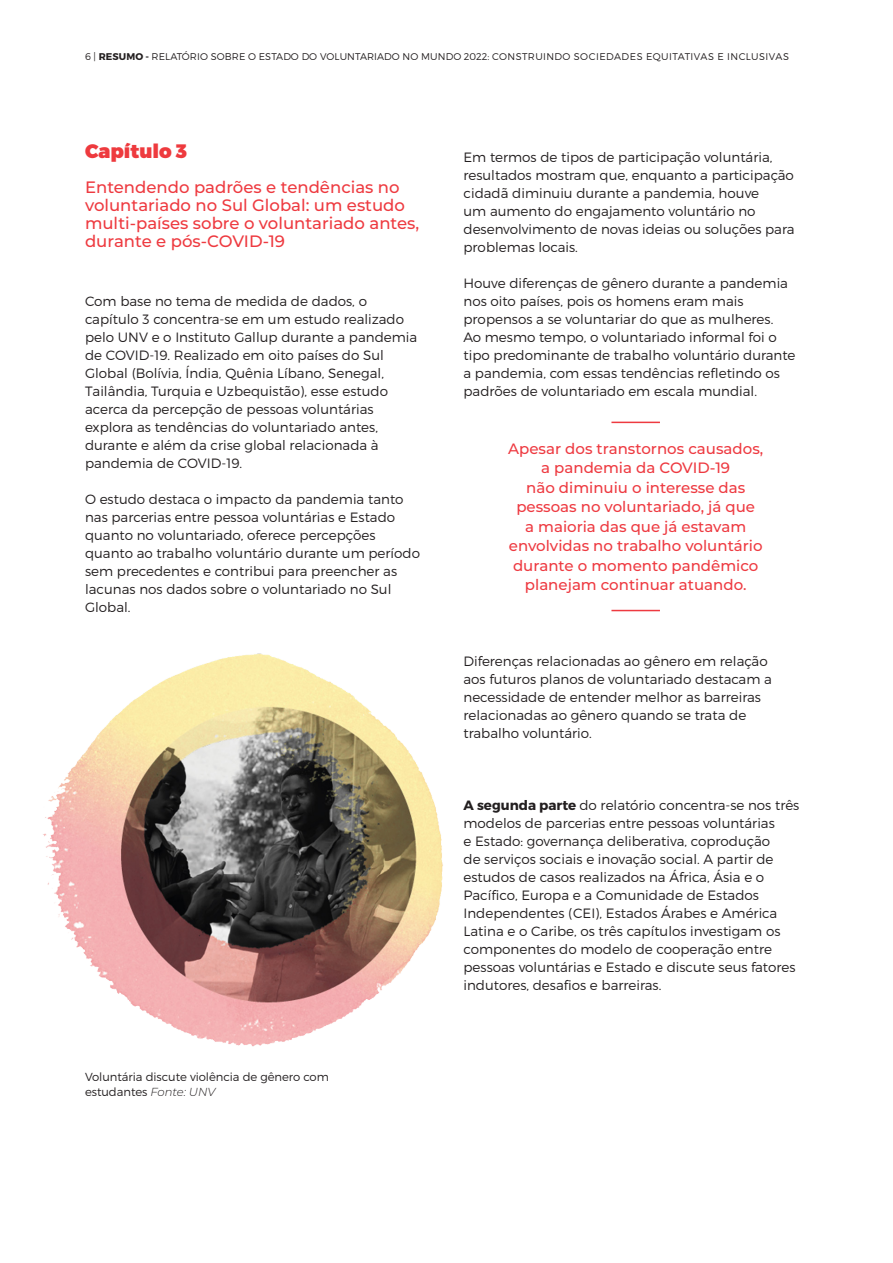
<style>
.page{position:relative;width:893px;height:1263px;background:#fff}
.page>*{position:absolute;margin:0;border:0;box-sizing:border-box;transform-origin:0 0}
.Front_matter_Heading{font:900 19.5px "Montserrat";color:#ee3a3e}
.Front_matter_Heading-2{font:500 16.5px/18px "Montserrat";color:#ee3a40}
.Front_matter_Pulll_o{font:500 15px/19.5px "Montserrat";color:#ee3a41;text-align:center}
.Front_matter_Body{font:300 13.5px/18px "Montserrat";color:#231f20}
.Photo_captions{font:300 11.7px "Montserrat";letter-spacing:-.005em;color:#231f20}
.t1{font:300 9.75px "Montserrat";letter-spacing:.01em;color:#231f20}
.s1{font-weight:700}
.s2{font-style:italic}
</style>
<div class="page">
<img style="left:43px;top:653px;width:400px;height:394px">
<svg style="left:611px;top:609px;width:49px;height:3px"></svg>
<hr style="left:611px;top:610px;width:49px;height:1px;background:#ee3a40">
<hr style="left:611px;top:422px;width:49px;height:1px;background:#ee3a40">
<p class="t1" style="left:85px;top:51px;width:705px">6 | <span class="s1">RESUMO -</span> RELATÓRIO SOBRE O ESTADO DO VOLUNTARIADO NO MUNDO 2022: CONSTRUINDO SOCIEDADES EQUITATIVAS E INCLUSIVAS</p>
<p class="Front_matter_Heading" style="left:85px;top:139px;width:104px">Capítulo 3</p>
<p class="Front_matter_Heading-2" style="left:85px;top:177px;width:336px">Entendendo padrões e tendências no voluntariado no Sul Global: um estudo multi-países sobre o voluntariado antes, durante e pós-COVID-19</p>
<p class="Front_matter_Body" style="left:85px;top:292px;width:334px">Com base no tema de medida de dados, o capítulo 3 concentra-se em um estudo realizado pelo UNV e o Instituto Gallup durante a pandemia de COVID-19. Realizado em oito países do Sul Global (Bolívia, Índia, Quênia Líbano, Senegal, Tailândia, Turquia e Uzbequistão), esse estudo acerca da percepção de pessoas voluntárias explora as tendências do voluntariado antes, durante e além da crise global relacionada à pandemia de COVID-19.</p>
<p class="Front_matter_Body" style="left:85px;top:490px;width:336px">O estudo destaca o impacto da pandemia tanto nas parcerias entre pessoa voluntárias e Estado quanto no voluntariado, oferece percepções quanto ao trabalho voluntário durante um período sem precedentes e contribui para preencher as lacunas nos dados sobre o voluntariado no Sul Global.</p>
<p class="Photo_captions" style="left:85px;top:1069px;width:245px">Voluntária discute violência de gênero com</p>
<p class="Photo_captions" style="left:85px;top:1084px;width:132px">estudantes <span class="s2">Fonte: UNV</span></p>
<p class="Front_matter_Body" style="left:463px;top:148px;width:333px">Em termos de tipos de participação voluntária, resultados mostram que, enquanto a participação cidadã diminuiu durante a pandemia, houve<br>um aumento do engajamento voluntário no desenvolvimento de novas ideias ou soluções para problemas locais.</p>
<p class="Front_matter_Body" style="left:463px;top:274px;width:334px">Houve diferenças de gênero durante a pandemia nos oito países, pois os homens eram mais propensos a se voluntariar do que as mulheres.<br>Ao mesmo tempo, o voluntariado informal foi o tipo predominante de trabalho voluntário durante a pandemia, com essas tendências refletindo os padrões de voluntariado em escala mundial.</p>
<p class="Front_matter_Pulll_o" style="left:508px;top:438px;width:257px">Apesar dos transtornos causados, a pandemia da COVID-19<br>não diminuiu o interesse das pessoas no voluntariado, já que<br>a maioria das que já estavam envolvidas no trabalho voluntário durante o momento pandêmico planejam continuar atuando.</p>
<p class="Front_matter_Body" style="left:463px;top:652px;width:310px">Diferenças relacionadas ao gênero em relação aos futuros planos de voluntariado destacam a necessidade de entender melhor as barreiras relacionadas ao gênero quando se trata de trabalho voluntário.</p>
<p class="Front_matter_Body" style="left:463px;top:796px;width:337px"><span class="s1">A segunda parte</span> do relatório concentra-se nos três modelos de parcerias entre pessoas voluntárias<br>e Estado: governança deliberativa, coprodução<br>de serviços sociais e inovação social. A partir de estudos de casos realizados na África, Ásia e o Pacífico, Europa e a Comunidade de Estados Independentes (CEI), Estados Árabes e América Latina e o Caribe, os três capítulos investigam os componentes do modelo de cooperação entre pessoas voluntárias e Estado e discute seus fatores indutores, desafios e barreiras.</p>
</div>
